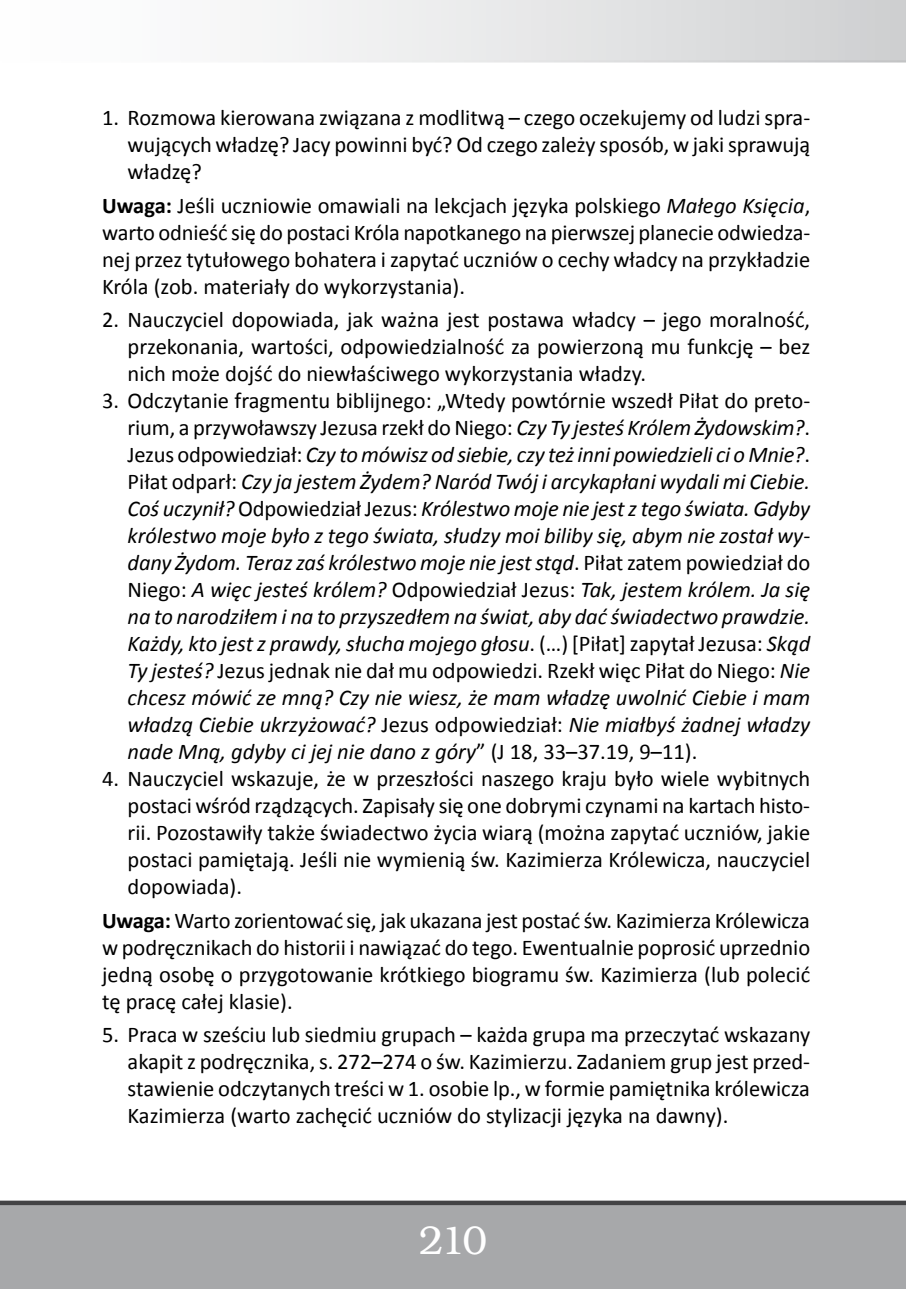
<style>
.page{position:relative;width:906px;height:1289px;background:#fff}
.page>*{position:absolute;margin:0;border:0;box-sizing:border-box;transform-origin:0 0}
.t1{font:300 40.5px "Bookman Itc TEE";color:#fff}
.t2{font:22.5px/27px "Calibri";color:#000;text-align:justify}
.t3{font:italic 22.5px/27px "Calibri";color:#000;text-align:justify}
.s1{font-weight:700}
.s2{font-style:italic}
.s3{font-style:normal}
</style>
<div class="page">
<div style="left:0;top:1200px;width:906px;height:88px;background:#a7a8aa"></div>
<svg style="left:277px;top:0;width:629px;height:63px"></svg>
<p class="t2" style="left:128px;top:104px;width:684px;text-indent:-26px">1. Rozmowa kierowana związana z modlitwą – czego oczekujemy od ludzi spra&shy;wujących władzę? Jacy powinni być? Od czego zależy sposób, w jaki sprawują władzę?</p>
<p class="t2" style="left:102px;top:192px;width:709px"><span class="s1">Uwaga:</span> Jeśli uczniowie omawiali na lekcjach języka polskiego <span class="s2">Małego Księcia</span>, warto odnieść się do postaci Króla napotkanego na pierwszej planecie odwiedza&shy;nej przez tytułowego bohatera i zapytać uczniów o cechy władcy na przykładzie Króla (zob. materiały do wykorzystania).</p>
<p class="t2" style="left:128px;top:306px;width:684px;text-indent:-26px">2. Nauczyciel dopowiada, jak ważna jest postawa władcy – jego moralność, przekonania, wartości, odpowiedzialność za powierzoną mu funkcję – bez nich może dojść do niewłaściwego wykorzystania władzy.</p>
<p class="t3" style="left:128px;top:386px;width:684px;text-indent:-26px"><span class="s3">3. Odczytanie fragmentu biblijnego: „Wtedy powtórnie wszedł Piłat do preto&shy;rium, a przywoławszy Jezusa rzekł do Niego:</span> Czy Ty jesteś Królem Żydowskim?<span class="s3">.<br>Jezus odpowiedział:</span> Czy to mówisz od siebie, czy też inni powiedzieli ci o Mnie?<span class="s3">.<br>Piłat odparł:</span> Czy ja jestem Żydem? Naród Twój i arcykapłani wydali mi Ciebie.<br>Coś uczynił? <span class="s3">Odpowiedział Jezus:</span> Królestwo moje nie jest z tego świata. Gdyby królestwo moje było z tego świata, słudzy moi biliby się, abym nie został wy&shy;dany Żydom. Teraz zaś królestwo moje nie jest stąd<span class="s3">. Piłat zatem powiedział do Niego:</span> A więc jesteś królem? <span class="s3">Odpowiedział Jezus:</span> Tak, jestem królem. Ja się na to narodziłem i na to przyszedłem na świat, aby dać świadectwo prawdzie.<br>Każdy, kto jest z prawdy, słucha mojego głosu<span class="s3">. (…) [Piłat] zapytał Jezusa:</span> Skąd Ty jesteś? <span class="s3">Jezus jednak nie dał mu odpowiedzi. Rzekł więc Piłat do Niego:</span> Nie chcesz mówić ze mną? Czy nie wiesz, że mam władzę uwolnić Ciebie i mam władzą Ciebie ukrzyżować? <span class="s3">Jezus odpowiedział:</span> Nie miałbyś żadnej władzy nade Mną, gdyby ci jej nie dano z góry<span class="s3">” (J 18, 33–37.19, 9–11).</span></p>
<p class="t2" style="left:128px;top:765px;width:684px;text-indent:-26px">4. Nauczyciel wskazuje, że w przeszłości naszego kraju było wiele wybitnych postaci wśród rządzących. Zapisały się one dobrymi czynami na kartach histo&shy;rii. Pozostawiły także świadectwo życia wiarą (można zapytać uczniów, jakie postaci pamiętają. Jeśli nie wymienią św. Kazimierza Królewicza, nauczyciel dopowiada).</p>
<p class="t2" style="left:102px;top:907px;width:709px"><span class="s1">Uwaga:</span> Warto zorientować się, jak ukazana jest postać św. Kazimierza Królewicza w podręcznikach do historii i nawiązać do tego. Ewentualnie poprosić uprzednio jedną osobę o przygotowanie krótkiego biogramu św. Kazimierza (lub polecić tę pracę całej klasie).</p>
<p class="t2" style="left:128px;top:1021px;width:684px;text-indent:-26px">5. Praca w sześciu lub siedmiu grupach – każda grupa ma przeczytać wskazany akapit z podręcznika, s. 272–274 o św. Kazimierzu. Zadaniem grup jest przed&shy;stawienie odczytanych treści w 1. osobie lp., w formie pamiętnika królewicza Kazimierza (warto zachęcić uczniów do stylizacji języka na dawny).</p>
<h1 class="t1" style="left:419px;top:1218px;width:70px">210</h1>
</div>
